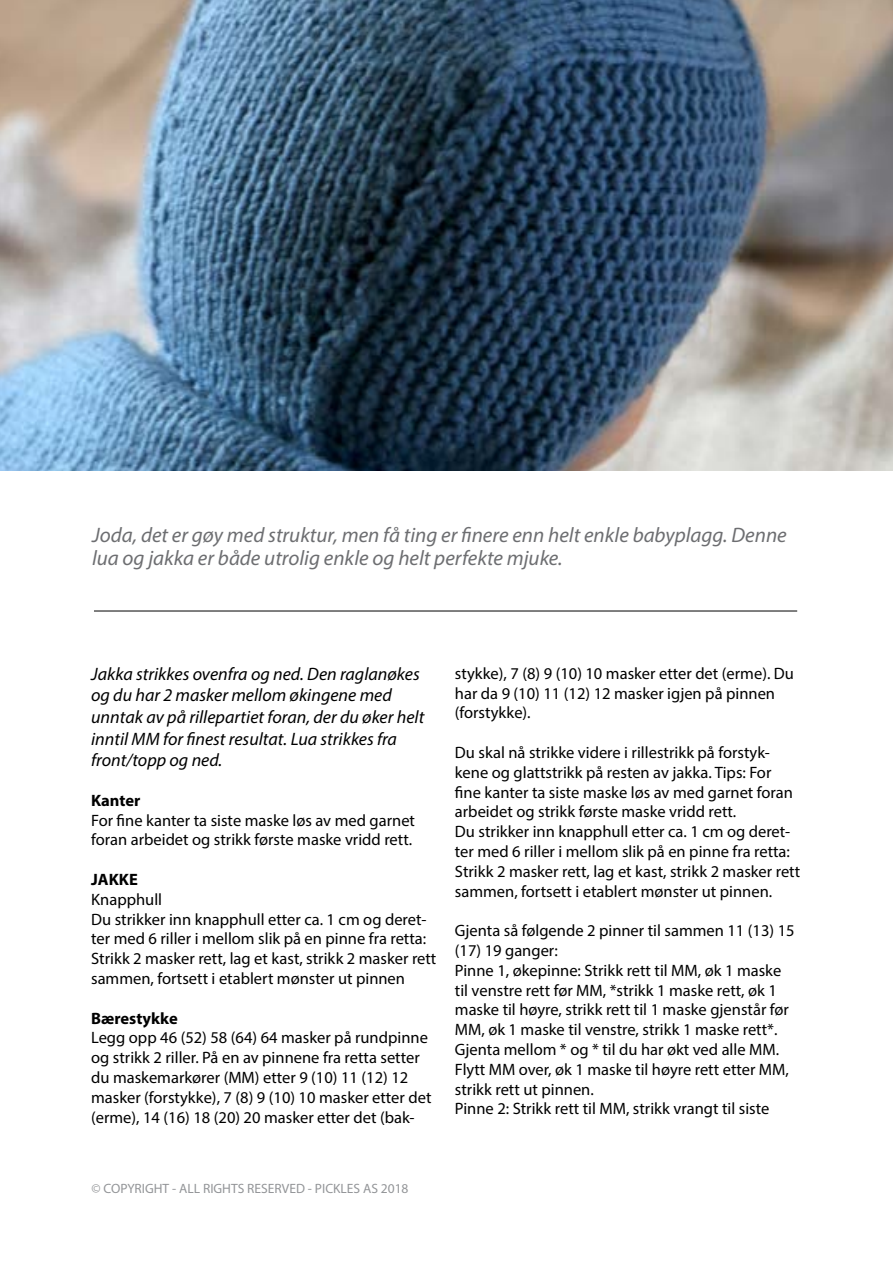
<style>
.page{position:relative;width:893px;height:1263px;background:#fff}
.page>*{position:absolute;margin:0;border:0;box-sizing:border-box;transform-origin:0 0}
.t1{font:italic 21px/22.5px "Myriad Pro";color:#6d6e71}
.t2{font:italic 18px/21.6px "Myriad Pro";color:#000}
.t3{font:16.5px/19.8px "Myriad Pro";color:#000}
.t4{font:700 16.5px "Myriad Pro";color:#000}
.t5{font:13.5px "Myriad Pro";color:#939598}
</style>
<div class="page">
<img style="left:0;top:0;width:893px;height:471px">
<hr style="left:94px;top:611px;width:703px;height:1px;background:#000">
<p class="t1" style="left:92px;top:524px;width:696px">Joda, det er gøy med struktur, men få ting er finere enn helt enkle babyplagg. Denne lua og jakka er både utrolig enkle og helt perfekte mjuke.</p>
<p class="t2" style="left:91px;top:663px;width:335px">Jakka strikkes ovenfra og ned. Den raglanøkes og du har 2 masker mellom økingene med unntak av på rillepartiet foran, der du øker helt inntil MM for finest resultat. Lua strikkes fra front/topp og ned.</p>
<p class="t4" style="left:91px;top:789px;width:51px">Kanter</p>
<p class="t3" style="left:91px;top:810px;width:325px">For fine kanter ta siste maske løs av med garnet foran arbeidet og strikk første maske vridd rett.</p>
<p class="t4" style="left:91px;top:869px;width:48px">JAKKE</p>
<p class="t3" style="left:91px;top:889px;width:347px">Knapphull<br>Du strikker inn knapphull etter ca. 1 cm og deret&shy;ter med 6 riller i mellom slik på en pinne fra retta:<br>Strikk 2 masker rett, lag et kast, strikk 2 masker rett sammen, fortsett i etablert mønster ut pinnen</p>
<p class="t4" style="left:91px;top:1007px;width:88px">Bærestykke</p>
<p class="t3" style="left:91px;top:1028px;width:342px">Legg opp 46 (52) 58 (64) 64 masker på rundpinne og strikk 2 riller. På en av pinnene fra retta setter du maskemarkører (MM) etter 9 (10) 11 (12) 12 masker (forstykke), 7 (8) 9 (10) 10 masker etter det (erme), 14 (16) 18 (20) 20 masker etter det (bak-</p>
<p class="t3" style="left:455px;top:663px;width:341px">stykke), 7 (8) 9 (10) 10 masker etter det (erme). Du har da 9 (10) 11 (12) 12 masker igjen på pinnen (forstykke).</p>
<p class="t3" style="left:455px;top:742px;width:347px">Du skal nå strikke videre i rillestrikk på forstyk&shy;kene og glattstrikk på resten av jakka. Tips: For fine kanter ta siste maske løs av med garnet foran arbeidet og strikk første maske vridd rett.<br>Du strikker inn knapphull etter ca. 1 cm og deret&shy;ter med 6 riller i mellom slik på en pinne fra retta:<br>Strikk 2 masker rett, lag et kast, strikk 2 masker rett sammen, fortsett i etablert mønster ut pinnen.</p>
<p class="t3" style="left:455px;top:920px;width:341px">Gjenta så følgende 2 pinner til sammen 11 (13) 15 (17) 19 ganger:<br>Pinne 1, økepinne: Strikk rett til MM, øk 1 maske til venstre rett før MM, *strikk 1 maske rett, øk 1 maske til høyre, strikk rett til 1 maske gjenstår før MM, øk 1 maske til venstre, strikk 1 maske rett*.<br>Gjenta mellom * og * til du har økt ved alle MM.<br>Flytt MM over, øk 1 maske til høyre rett etter MM, strikk rett ut pinnen.<br>Pinne 2: Strikk rett til MM, strikk vrangt til siste</p>
<p class="t5" style="left:92px;top:1180px;width:319px">© COPYRIGHT - ALL RIGHTS RESERVED - PICKLES AS 2018</p>
</div>
